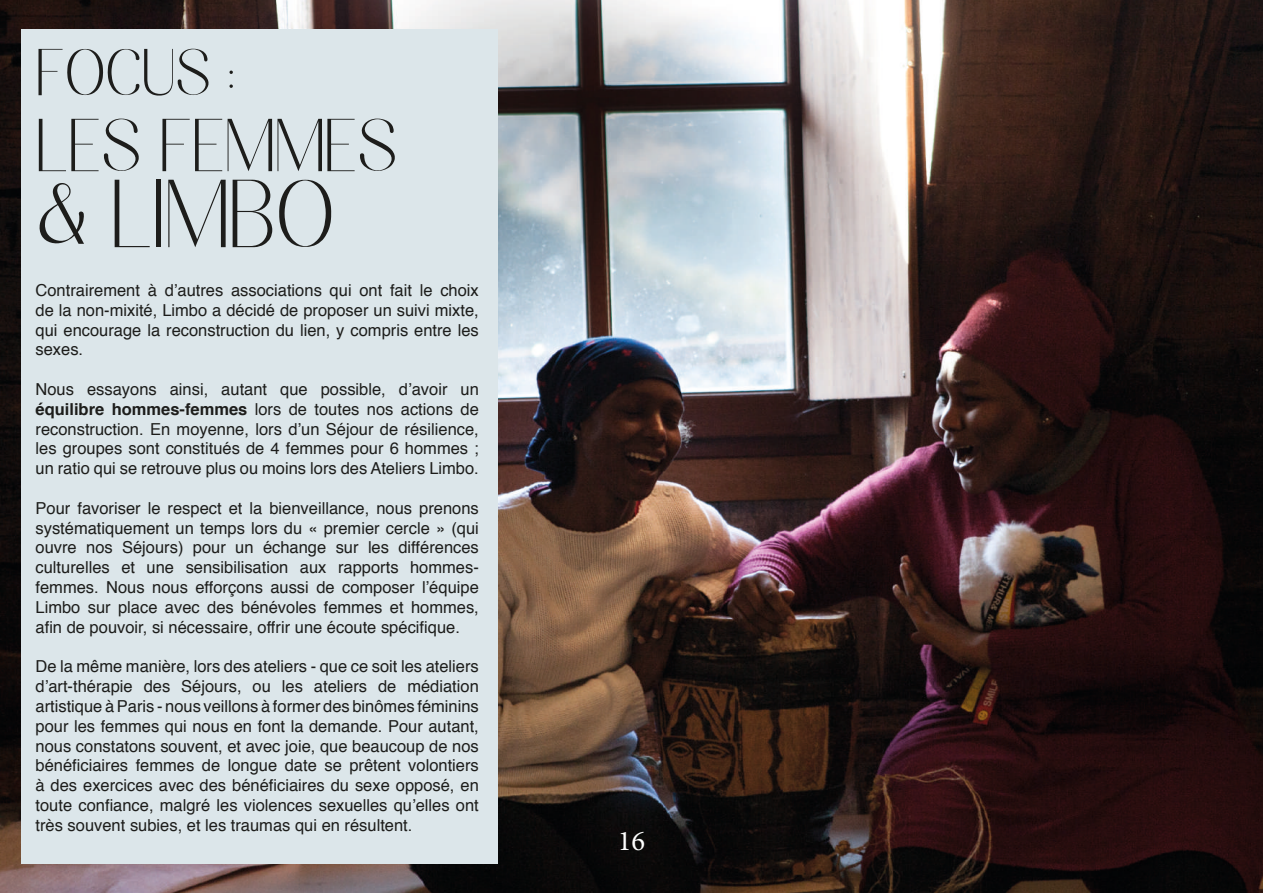
<style>
.page{position:relative;width:1263px;height:893px;background:#fff}
.page>*{position:absolute;margin:0;border:0;box-sizing:border-box;transform-origin:0 0}
.t1{font:96px "Nesans";color:#1d1d1b}
.t2{font:74.55px "Nesans";color:#1d1d1b}
.t3{font:65.85px "Nesans";color:#1d1d1b}
.t4{font:28.5px "Minion Pro";color:#fff}
.t5{font:16.5px/19.8px "Helvetica";color:#1d1d1b;text-align:justify}
.s1{font-weight:700}
</style>
<div class="page">
<img style="left:0;top:0;width:1263px;height:893px">
<div style="left:21px;top:30px;width:476px;height:834px;background:#dce6ea"></div>
<h3 class="t3" style="left:36px;top:46px;width:201px">FOCUS :</h3>
<h2 class="t2" style="left:36px;top:116px;width:363px">LES FEMMES</h2>
<h1 class="t1" style="left:36px;top:176px;width:300px">&amp; LIMBO</h1>
<p class="t5" style="left:36px;top:281px;width:445px">Contrairement à d’autres associations qui ont fait le choix de la non-mixité, Limbo a décidé de proposer un suivi mixte, qui encourage la reconstruction du lien, y compris entre les sexes.</p>
<p class="t5" style="left:36px;top:380px;width:445px">Nous essayons ainsi, autant que possible, d’avoir un <span class="s1">équilibre hommes-femmes</span> lors de toutes nos actions de reconstruction. En moyenne, lors d’un Séjour de résilience, les groupes sont constitués de 4 femmes pour 6 hommes ; un ratio qui se retrouve plus ou moins lors des Ateliers Limbo.</p>
<p class="t5" style="left:36px;top:499px;width:445px">Pour favoriser le respect et la bienveillance, nous prenons systématiquement un temps lors du « premier cercle » (qui ouvre nos Séjours) pour un échange sur les différences culturelles et une sensibilisation aux rapports hommes&shy;femmes. Nous nous efforçons aussi de composer l’équipe Limbo sur place avec des bénévoles femmes et hommes, afin de pouvoir, si nécessaire, offrir une écoute spécifique.</p>
<p class="t5" style="left:36px;top:657px;width:445px">De la même manière, lors des ateliers - que ce soit les ateliers d’art-thérapie des Séjours, ou les ateliers de médiation artistique à Paris - nous veillons à former des binômes féminins pour les femmes qui nous en font la demande. Pour autant, nous constatons souvent, et avec joie, que beaucoup de nos bénéficiaires femmes de longue date se prêtent volontiers à des exercices avec des bénéficiaires du sexe opposé, en toute confiance, malgré les violences sexuelles qu’elles ont très souvent subies, et les traumas qui en résultent.</p>
<h3 class="t4" style="left:618px;top:822px;width:29px">16</h3>
</div>
